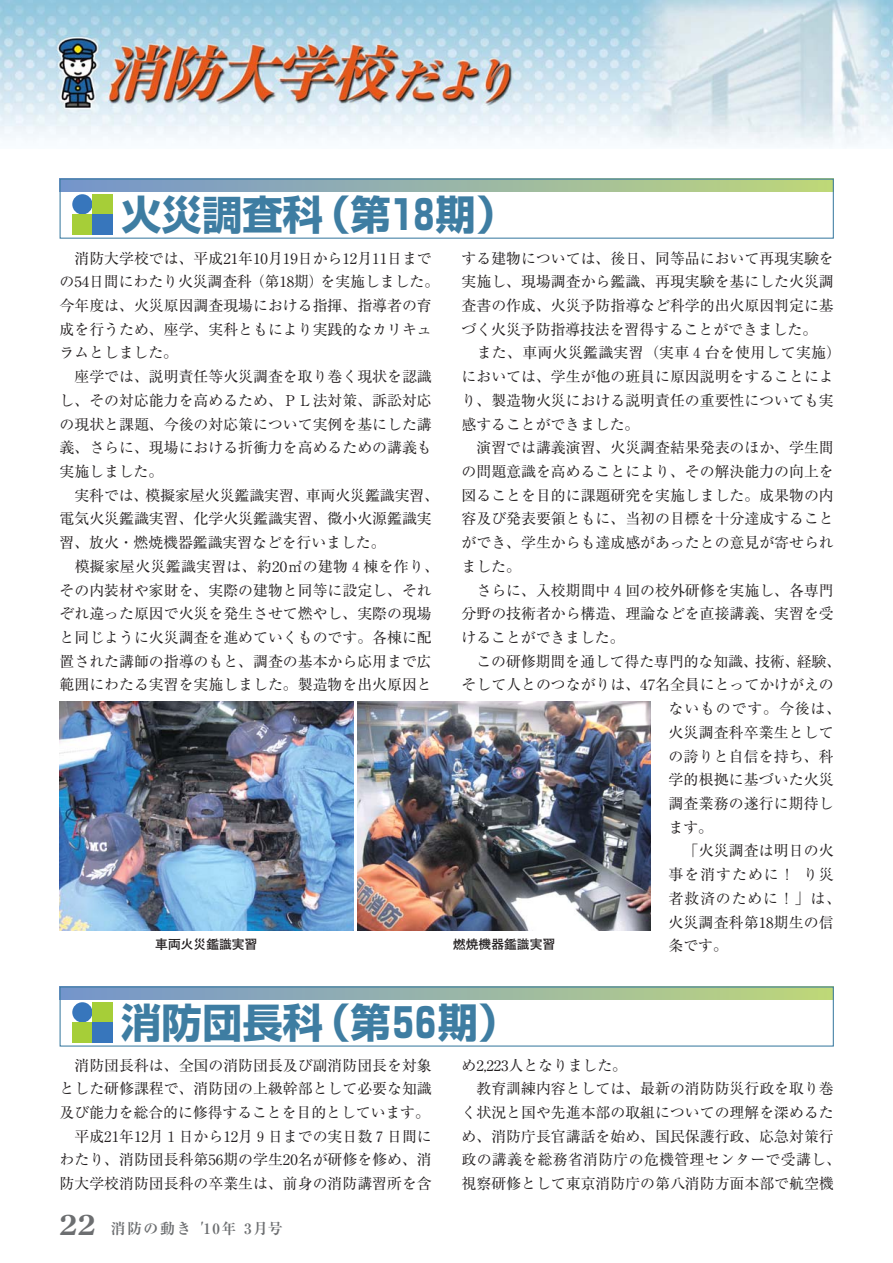
<style>
.page{position:relative;width:893px;height:1263px;background:#fff}
.page>*{position:absolute;margin:0;border:0;box-sizing:border-box;transform-origin:0 0}
.t1{font:700 40.35px "Shin Go";color:#3e7da2}
.t2{font:14.85px/23.7px "Ryumin";color:#231f20}
.t3{font:14.85px "Ryumin";letter-spacing:.02em;color:#231f20}
.t4{font:14.85px "Ryumin";letter-spacing:.06em;color:#231f20}
.t5{font:700 14.85px "Ryumin";letter-spacing:.1em;color:#6c6e70}
.t6{font:14.85px "Ryumin";letter-spacing:.065em;color:#231f20}
.t7{font:700 12.75px "Futo Go B101";color:#231f20}
.s1{font-family:"Century Old Style";font-size:27.6px}
.s2{font-style:italic}
</style>
<div class="page">
<img style="left:0;top:0;width:892px;height:146px">
<svg style="left:62px;top:181px;width:769px;height:10px;background:#98b5a6"></svg>
<div style="left:60px;top:179px;width:773px;height:60px;border:1px solid #3e7da2"></div>
<div style="left:72px;top:194px;width:20px;height:20px;background:#3776bc;border-radius:50%"></div>
<div style="left:92px;top:194px;width:21px;height:20px;background:#a6ce38"></div>
<div style="left:72px;top:214px;width:20px;height:21px;background:#a6ce38"></div>
<div style="left:92px;top:214px;width:21px;height:21px;background:#3776bc"></div>
<img style="left:60px;top:702px;width:293px;height:229px">
<img style="left:357px;top:702px;width:294px;height:229px">
<svg style="left:62px;top:988px;width:769px;height:11px;background:#98b5a6"></svg>
<div style="left:60px;top:986px;width:773px;height:61px;border:1px solid #3e7da2"></div>
<div style="left:72px;top:1002px;width:20px;height:20px;background:#3776bc;border-radius:50%"></div>
<div style="left:92px;top:1002px;width:21px;height:20px;background:#a6ce38"></div>
<div style="left:72px;top:1022px;width:20px;height:21px;background:#a6ce38"></div>
<div style="left:92px;top:1022px;width:21px;height:21px;background:#3776bc"></div>
<h1 class="t1" style="left:121px;top:200px;width:396px">火災調査科（第１８期）</h1>
<p class="t2" style="left:461px;top:248px;width:374px;text-align:justify">する建物については、後日、同等品において再現実験を実施し、現場調査から鑑識、再現実験を基にした火災調査書の作成、火災予防指導など科学的出火原因判定に基づく火災予防指導技法を習得することができました。</p>
<p class="t2" style="left:461px;top:343px;width:381px;text-indent:15px">また、車両火災鑑識実習（実車４台を使用して実施）においては、学生が他の班員に原因説明をすることにより、製造物火災における説明責任の重要性についても実感することができました。</p>
<p class="t2" style="left:461px;top:438px;width:374px;text-align:justify;text-indent:15px">演習では講義演習、火災調査結果発表のほか、学生間の問題意識を高めることにより、その解決能力の向上を図ることを目的に課題研究を実施しました。成果物の内容及び発表要領ともに、当初の目標を十分達成することができ、学生からも達成感があったとの意見が寄せられました。</p>
<p class="t2" style="left:461px;top:580px;width:374px;text-align:justify;text-indent:15px">さらに、入校期間中４回の校外研修を実施し、各専門分野の技術者から構造、理論などを直接講義、実習を受けることができました。</p>
<p class="t2" style="left:476px;top:651px;width:366px">この研修期間を通して得た専門的な知識、技術、経験、</p>
<p class="t2" style="left:461px;top:675px;width:374px">そして人とのつながりは、47名全員にとってかけがえの</p>
<p class="t4" style="left:668px;top:703px;width:174px">ないものです。今後は、</p>
<p class="t2" style="left:668px;top:722px;width:167px">火災調査科卒業生として</p>
<p class="t2" style="left:668px;top:746px;width:167px">の誇りと自信を持ち、科</p>
<p class="t2" style="left:668px;top:770px;width:167px">学的根拠に基づいた火災</p>
<p class="t2" style="left:668px;top:794px;width:167px">調査業務の遂行に期待し</p>
<p class="t2" style="left:668px;top:817px;width:46px">ます。</p>
<p class="t2" style="left:683px;top:841px;width:152px">「火災調査は明日の火</p>
<p class="t6" style="left:668px;top:869px;width:167px">事を消すために！り災</p>
<p class="t4" style="left:668px;top:893px;width:174px">者救済のために！」は、</p>
<p class="t2" style="left:668px;top:912px;width:167px">火災調査科第18期生の信</p>
<p class="t2" style="left:668px;top:936px;width:61px">条です。</p>
<p class="t2" style="left:60px;top:248px;width:381px;text-indent:15px">消防大学校では、平成21年10月19日から12月11日までの54日間にわたり火災調査科（第18期）を実施しました。今年度は、火災原因調査現場における指揮、指導者の育成を行うため、座学、実科ともにより実践的なカリキュラムとしました。</p>
<p class="t2" style="left:60px;top:367px;width:374px;text-align:justify;text-indent:15px">座学では、説明責任等火災調査を取り巻く現状を認識し、その対応能力を高めるため、ＰＬ法対策、訴訟対応の現状と課題、今後の対応策について実例を基にした講義、さらに、現場における折衝力を高めるための講義も実施しました。</p>
<p class="t2" style="left:60px;top:485px;width:381px;text-indent:15px">実科では、模擬家屋火災鑑識実習、車両火災鑑識実習、電気火災鑑識実習、化学火災鑑識実習、微小火源鑑識実習、放火・燃焼機器鑑識実習などを行いました。</p>
<p class="t2" style="left:60px;top:556px;width:381px;text-indent:15px">模擬家屋火災鑑識実習は、約20㎡の建物４棟を作り、その内装材や家財を、実際の建物と同等に設定し、それぞれ違った原因で火災を発生させて燃やし、実際の現場と同じように火災調査を進めていくものです。各棟に配置された講師の指導のもと、調査の基本から応用まで広範囲にわたる実習を実施しました。製造物を出火原因と</p>
<p class="t7" style="left:155px;top:939px;width:104px">車両火災鑑識実習</p>
<p class="t7" style="left:453px;top:939px;width:104px">燃焼機器鑑識実習</p>
<h1 class="t1" style="left:121px;top:1008px;width:399px">消防団長科（第５６期）</h1>
<p class="t2" style="left:60px;top:1055px;width:374px;text-align:right">消防団長科は、全国の消防団長及び副消防団長を対象とした研修課程で、消防団の上級幹部として必要な知識及び能力を総合的に修得することを目的としています。平成21年12月１日から12月９日までの実日数７日間にわたり、消防団長科第56期の学生20名が研修を修め、消防大学校消防団長科の卒業生は、前身の消防講習所を含</p>
<p class="t2" style="left:461px;top:1055px;width:167px">め2,223人となりました。</p>
<p class="t2" style="left:476px;top:1079px;width:359px">教育訓練内容としては、最新の消防防災行政を取り巻</p>
<p class="t2" style="left:461px;top:1103px;width:374px">く状況と国や先進本部の取組についての理解を深めるた</p>
<p class="t2" style="left:461px;top:1126px;width:374px">め、消防庁長官講話を始め、国民保護行政、応急対策行</p>
<p class="t3" style="left:461px;top:1155px;width:381px">政の講義を総務省消防庁の危機管理センターで受講し、</p>
<p class="t2" style="left:461px;top:1174px;width:374px">視察研修として東京消防庁の第八消防方面本部で航空機</p>
<p class="t5" style="left:60px;top:1223px;width:225px"><span class="s1">22</span> 消防の動き <span class="s2">'</span>10年 3月号</p>
</div>
